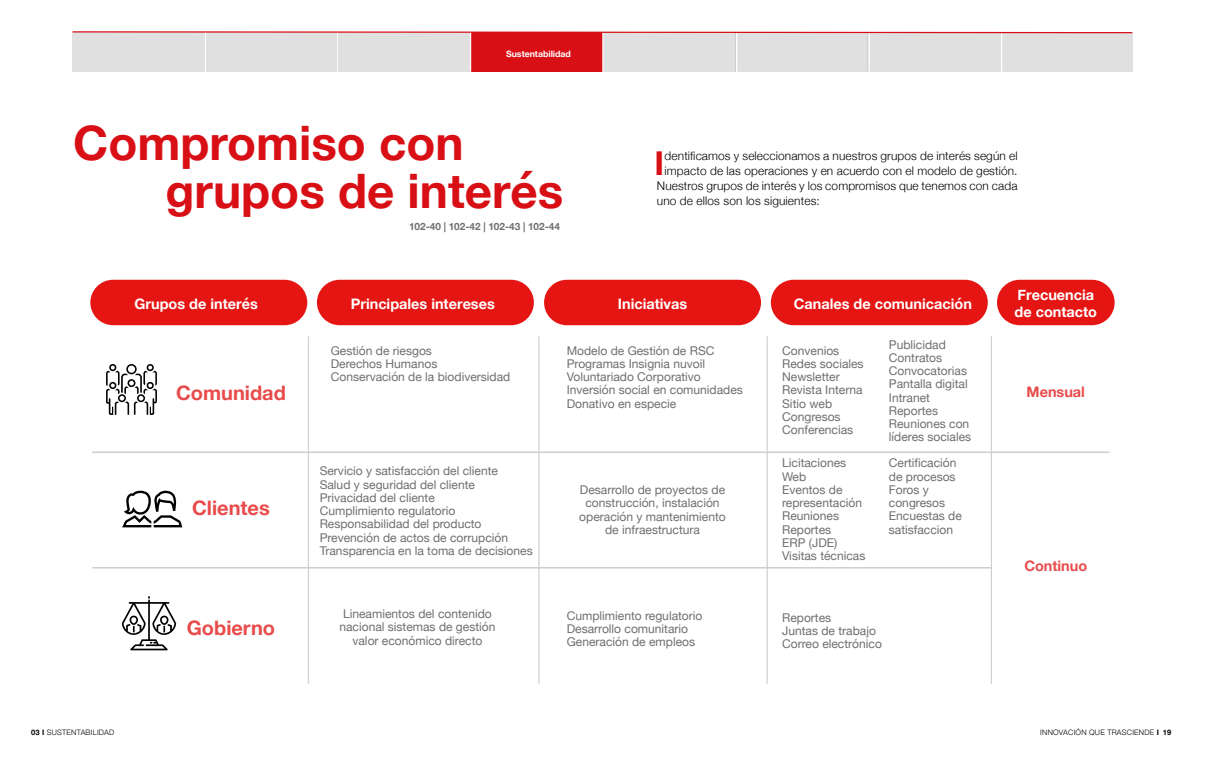
<style>
.page{position:relative;width:1205px;height:762px;background:#fff}
.page>*{position:absolute;margin:0;border:0;box-sizing:border-box;transform-origin:0 0}
.t1{font:700 47.5px/48.8px "Helvetica Neue";color:#d90f16}
.t2{font:700 32.88px "Helvetica Neue";color:#d90f16}
.t3{font:700 20px "Helvetica Neue";color:#e94b4b}
.t4{font:700 14.5px/17.4px "Helvetica Neue";color:#fff}
.t5{font:700 14.5px "Helvetica Neue";color:#e94b4b}
.t6{font:12px/13.2px "Helvetica Neue";color:#706f6f}
.t7{font:300 11.88px "Helvetica Neue";letter-spacing:.01em;color:#000}
.t8{font:700 10px "Helvetica Neue";color:#706f6f}
.t9{font:700 8.75px "Helvetica Neue";color:#fff}
.t10{font:300 7.5px "Helvetica Neue";letter-spacing:.03em;color:#000}
.s1{font-weight:700}
</style>
<div class="page">
<div style="left:206px;top:33px;width:132px;height:39px;background:#e0e0e0"></div>
<div style="left:72px;top:33px;width:133px;height:39px;background:#e0e0e0"></div>
<div style="left:603px;top:33px;width:132px;height:39px;background:#e0e0e0"></div>
<div style="left:338px;top:33px;width:132px;height:39px;background:#e0e0e0"></div>
<div style="left:735px;top:33px;width:132px;height:39px;background:#e0e0e0"></div>
<div style="left:470px;top:33px;width:133px;height:39px;background:#d90f16"></div>
<div style="left:867px;top:33px;width:133px;height:39px;background:#e0e0e0"></div>
<div style="left:1000px;top:33px;width:132px;height:39px;background:#e0e0e0"></div>
<hr style="left:1001px;top:32px;width:1px;height:40px;background:#fff">
<hr style="left:868px;top:32px;width:2px;height:40px;background:#fff">
<hr style="left:736px;top:32px;width:1px;height:40px;background:#fff">
<hr style="left:602px;top:32px;width:1px;height:40px;background:#fff">
<hr style="left:470px;top:32px;width:1px;height:40px;background:#fff">
<hr style="left:337px;top:32px;width:1px;height:40px;background:#fff">
<svg style="left:72px;top:31px;width:1061px;height:3px"></svg>
<div style="left:90px;top:280px;width:217px;height:45px;background:#e41513;border-radius:23px"></div>
<div style="left:317px;top:280px;width:217px;height:45px;background:#e41513;border-radius:23px"></div>
<div style="left:544px;top:280px;width:217px;height:45px;background:#e41513;border-radius:23px"></div>
<div style="left:771px;top:280px;width:217px;height:45px;background:#e41513;border-radius:23px"></div>
<div style="left:997px;top:280px;width:117px;height:45px;background:#e41513;border-radius:23px"></div>
<hr style="left:308px;top:337px;width:1px;height:346px;background:#d0d0d0">
<hr style="left:538px;top:337px;width:1px;height:346px;background:#d0d0d0">
<hr style="left:766px;top:337px;width:2px;height:346px;background:#d0d0d0">
<hr style="left:991px;top:337px;width:1px;height:346px;background:#d0d0d0">
<hr style="left:93px;top:567px;width:898px;height:1px;background:#d0d0d0">
<hr style="left:93px;top:451px;width:1016px;height:2px;background:#d0d0d0">
<svg style="left:122px;top:596px;width:54px;height:54px"></svg>
<svg style="left:106px;top:364px;width:51px;height:51px"></svg>
<svg style="left:122px;top:491px;width:60px;height:36px"></svg>
<p class="t9" style="left:506px;top:47px;width:66px">Sustentabilidad</p>
<h1 class="t1" style="left:166px;top:119px;width:399px;text-indent:-92px">Compromiso con grupos de interés</h1>
<p class="t8" style="left:409px;top:219px;width:152px">102-40 | 102-42 | 102-43 | 102-44</p>
<h2 class="t2" style="left:654px;top:138px;width:11px">I</h2>
<p class="t7" style="left:664px;top:147px;width:354px">dentificamos y seleccionamos a nuestros grupos de interés según el</p>
<p class="t7" style="left:664px;top:162px;width:354px">impacto de las operaciones y en acuerdo con el modelo de gestión.</p>
<p class="t7" style="left:657px;top:177px;width:362px">Nuestros grupos de interés y los compromisos que tenemos con cada</p>
<p class="t7" style="left:657px;top:192px;width:164px">uno de ellos son los siguientes:</p>
<p class="t4" style="left:135px;top:295px;width:125px">Grupos de interés</p>
<p class="t4" style="left:351px;top:295px;width:146px">Principales intereses</p>
<p class="t4" style="left:618px;top:295px;width:71px">Iniciativas</p>
<p class="t4" style="left:794px;top:295px;width:180px">Canales de comunicación</p>
<p class="t4" style="left:1014px;top:287px;width:84px">Frecuencia de contacto</p>
<p class="t6" style="left:331px;top:344px;width:181px">Gestión de riesgos<br>Derechos Humanos<br>Conservación de la biodiversidad</p>
<p class="t6" style="left:567px;top:344px;width:178px">Modelo de Gestión de RSC<br>Programas Insignia nuvoil<br>Voluntariado Corporativo<br>Inversión social en comunidades<br>Donativo en especie</p>
<p class="t6" style="left:889px;top:338px;width:84px">Publicidad<br>Contratos<br>Convocatorias<br>Pantalla digital<br>Intranet<br>Reportes<br>Reuniones con líderes sociales</p>
<p class="t6" style="left:889px;top:457px;width:75px">Certificación de procesos<br>Foros y congresos<br>Encuestas de satisfaccion</p>
<p class="t6" style="left:782px;top:344px;width:83px">Convenios<br>Redes sociales<br>Newsletter<br>Revista Interna<br>Sitio web<br>Congresos<br>Conferencias</p>
<p class="t6" style="left:782px;top:457px;width:85px">Licitaciones<br>Web<br>Eventos de representación<br>Reuniones<br>Reportes<br>ERP (JDE)<br>Visitas técnicas</p>
<h3 class="t3" style="left:176px;top:377px;width:111px">Comunidad</h3>
<p class="t5" style="left:1026px;top:380px;width:60px">Mensual</p>
<p class="t6" style="left:320px;top:465px;width:214px">Servicio y satisfacción del cliente<br>Salud y seguridad del cliente<br>Privacidad del cliente<br>Cumplimiento regulatorio<br>Responsabilidad del producto<br>Prevención de actos de corrupción<br>Transparencia en la toma de decisiones</p>
<p class="t6" style="left:579px;top:484px;width:148px;text-align:center">Desarrollo de proyectos de construcción, instalación operación y mantenimiento de infraestructura</p>
<h3 class="t3" style="left:192px;top:492px;width:79px">Clientes</h3>
<p class="t5" style="left:1024px;top:554px;width:64px">Continuo</p>
<h3 class="t3" style="left:187px;top:612px;width:90px">Gobierno</h3>
<p class="t6" style="left:339px;top:608px;width:158px;text-align:center">Lineamientos del contenido nacional sistemas de gestión valor económico directo</p>
<p class="t6" style="left:567px;top:610px;width:137px">Cumplimiento regulatorio<br>Desarrollo comunitario<br>Generación de empleos</p>
<p class="t6" style="left:782px;top:612px;width:101px">Reportes<br>Juntas de trabajo<br>Correo electrónico</p>
<p class="t10" style="left:31px;top:726px;width:85px"><span class="s1">03 I</span> SUSTENTABILIDAD</p>
<p class="t10" style="left:1040px;top:726px;width:132px">INNOVACIÓN QUE TRASCIENDE <span class="s1">I 19</span></p>
</div>
